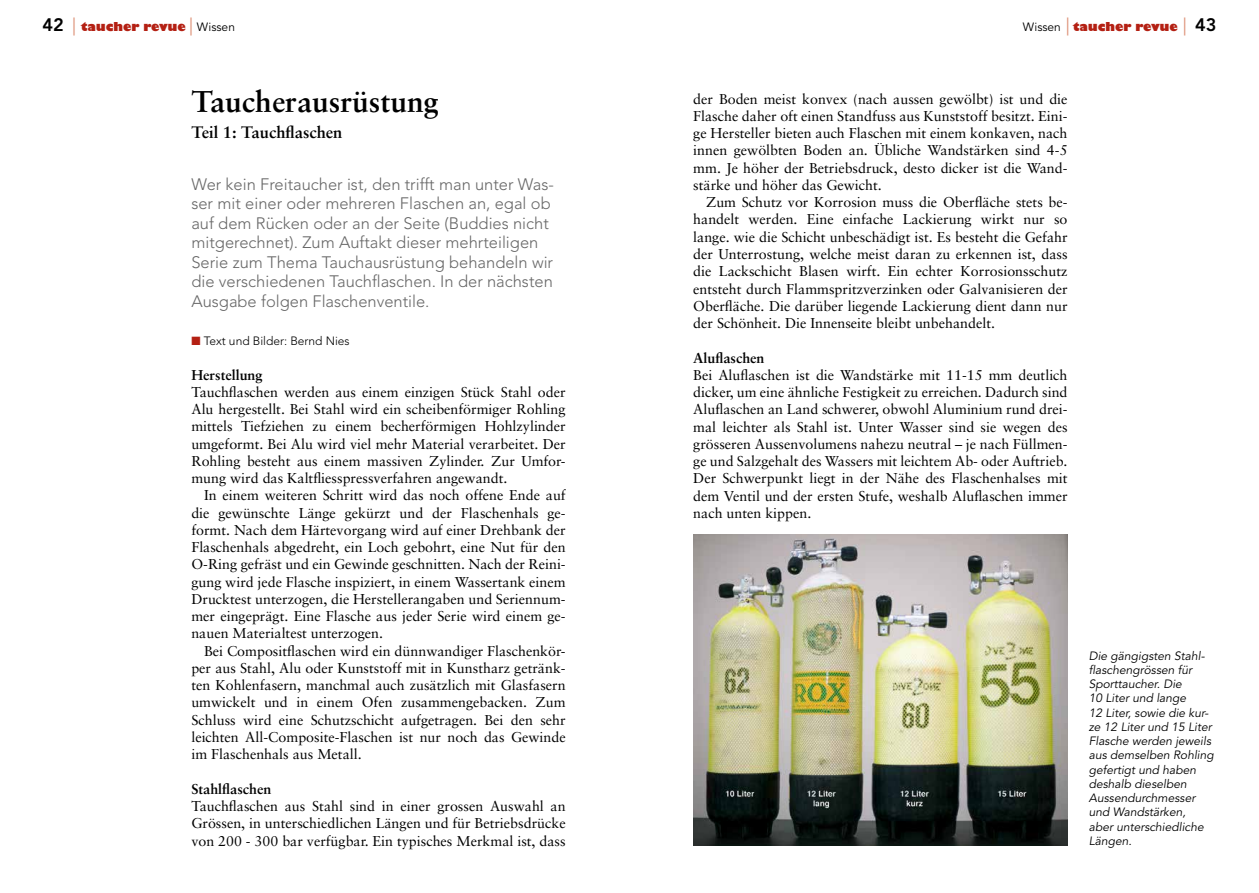
<style>
.page{position:relative;width:1259px;height:893px;background:#fff}
.page>*{position:absolute;margin:0;border:0;box-sizing:border-box;transform-origin:0 0}
.t1{font:700 30px "Sabon";color:#000}
.t2{font:300 16.5px/19.5px "Avenir";color:#676767}
.t3{font:700 16.5px "Sabon";color:#000}
.t4{font:14.25px/17.2px "Sabon";color:#000;text-align:justify}
.t5{font:700 14.25px "Sabon";color:#000}
.t6{font:italic 12px/14.2px "Avenir";color:#000}
.t7{font:800 12px "Gill Sans";color:#b42013}
.t8{font:300 12px "Avenir";color:#000}
.s1{font-family:"Avenir";font-size:18px;color:#000}
.s2{font-family:"Avenir";font-weight:400;font-size:18px;color:#dd8f75}
.s3{font-family:"Avenir";font-weight:400;color:#000}
.s4{color:#b42013}
</style>
<div class="page">
<img style="left:693px;top:535px;width:374px;height:310px">
<p class="t7" style="left:43px;top:19px;width:194px"><span class="s1">42</span> <span class="s2">|</span> taucher revue <span class="s2">|</span> <span class="s3">Wissen</span></p>
<p class="t7" style="left:1023px;top:19px;width:195px"><span class="s3">Wissen</span> <span class="s2">|</span> taucher revue <span class="s2">|</span> <span class="s1">43</span></p>
<h1 class="t1" style="left:191px;top:83px;width:249px">Taucherausrüstung</h1>
<p class="t3" style="left:191px;top:122px;width:152px">Teil 1: Tauchflaschen</p>
<p class="t2" style="left:191px;top:174px;width:364px">Wer kein Freitaucher ist, den trifft man unter Was&shy;ser mit einer oder mehreren Flaschen an, egal ob auf dem Rücken oder an der Seite (Buddies nicht mitgerechnet). Zum Auftakt dieser mehrteiligen Serie zum Thema Tauchausrüstung behandeln wir die verschiedenen Tauchflaschen. In der nächsten Ausgabe folgen Flaschenventile.</p>
<p class="t8" style="left:191px;top:334px;width:160px"><span class="s4">■</span> Text und Bilder: Bernd Nies</p>
<p class="t5" style="left:191px;top:366px;width:73px">Herstellung</p>
<p class="t4" style="left:191px;top:383px;width:376px">Tauchflaschen werden aus einem einzigen Stück Stahl oder Alu hergestellt. Bei Stahl wird ein scheibenförmiger Rohling mittels Tiefziehen zu einem becherförmigen Hohlzylinder umgeformt. Bei Alu wird viel mehr Material verarbeitet. Der Rohling besteht aus einem massiven Zylinder. Zur Umfor&shy;mung wird das Kaltfliesspressverfahren angewandt.</p>
<p class="t4" style="left:191px;top:487px;width:376px;text-indent:13px">In einem weiteren Schritt wird das noch offene Ende auf die gewünschte Länge gekürzt und der Flaschenhals ge&shy;formt. Nach dem Härtevorgang wird auf einer Drehbank der Flaschenhals abgedreht, ein Loch gebohrt, eine Nut für den O-Ring gefräst und ein Gewinde geschnitten. Nach der Reini&shy;gung wird jede Flasche inspiziert, in einem Wassertank einem Drucktest unterzogen, die Herstellerangaben und Seriennum&shy;mer eingeprägt. Eine Flasche aus jeder Serie wird einem ge&shy;nauen Materialtest unterzogen.</p>
<p class="t4" style="left:191px;top:642px;width:376px;text-indent:13px">Bei Compositflaschen wird ein dünnwandiger Flaschenkör&shy;per aus Stahl, Alu oder Kunststoff mit in Kunstharz getränk&shy;ten Kohlenfasern, manchmal auch zusätzlich mit Glasfasern umwickelt und in einem Ofen zusammengebacken. Zum Schluss wird eine Schutzschicht aufgetragen. Bei den sehr leichten All-Composite-Flaschen ist nur noch das Gewinde im Flaschenhals aus Metall.</p>
<p class="t5" style="left:191px;top:780px;width:81px">Stahlflaschen</p>
<p class="t4" style="left:191px;top:797px;width:376px">Tauchflaschen aus Stahl sind in einer grossen Auswahl an Grössen, in unterschiedlichen Längen und für Betriebsdrücke von 200 - 300 bar verfügbar. Ein typisches Merkmal ist, dass</p>
<p class="t4" style="left:693px;top:90px;width:376px">der Boden meist konvex (nach aussen gewölbt) ist und die Flasche daher oft einen Standfuss aus Kunststoff besitzt. Eini&shy;ge Hersteller bieten auch Flaschen mit einem konkaven, nach innen gewölbten Boden an. Übliche Wandstärken sind 4-5 mm. Je höher der Betriebsdruck, desto dicker ist die Wand&shy;stärke und höher das Gewicht.</p>
<p class="t4" style="left:693px;top:193px;width:376px;text-indent:13px">Zum Schutz vor Korrosion muss die Oberfläche stets be&shy;handelt werden. Eine einfache Lackierung wirkt nur so lange. wie die Schicht unbeschädigt ist. Es besteht die Gefahr der Unterrostung, welche meist daran zu erkennen ist, dass die Lackschicht Blasen wirft. Ein echter Korrosionsschutz entsteht durch Flammspritzverzinken oder Galvanisieren der Oberfläche. Die darüber liegende Lackierung dient dann nur der Schönheit. Die Innenseite bleibt unbehandelt.</p>
<p class="t5" style="left:693px;top:349px;width:73px">Aluflaschen</p>
<p class="t4" style="left:693px;top:366px;width:376px">Bei Aluflaschen ist die Wandstärke mit 11-15 mm deutlich dicker, um eine ähnliche Festigkeit zu erreichen. Dadurch sind Aluflaschen an Land schwerer, obwohl Aluminium rund drei&shy;mal leichter als Stahl ist. Unter Wasser sind sie wegen des grösseren Aussenvolumens nahezu neutral – je nach Füllmen&shy;ge und Salzgehalt des Wassers mit leichtem Ab- oder Auftrieb.<br>Der Schwerpunkt liegt in der Nähe des Flaschenhalses mit dem Ventil und der ersten Stufe, weshalb Aluflaschen immer nach unten kippen.</p>
<p class="t6" style="left:1089px;top:649px;width:126px">Die gängigsten Stahl&shy;flaschengrössen für<br>Sporttaucher. Die<br>10 Liter und lange<br>12 Liter, sowie die kur&shy;ze 12 Liter und 15 Liter<br>Flasche werden jeweils aus demselben Rohling gefertigt und haben deshalb dieselben<br>Aussendurchmesser und Wandstärken,<br>aber unterschiedliche<br>Längen.</p>
</div>
